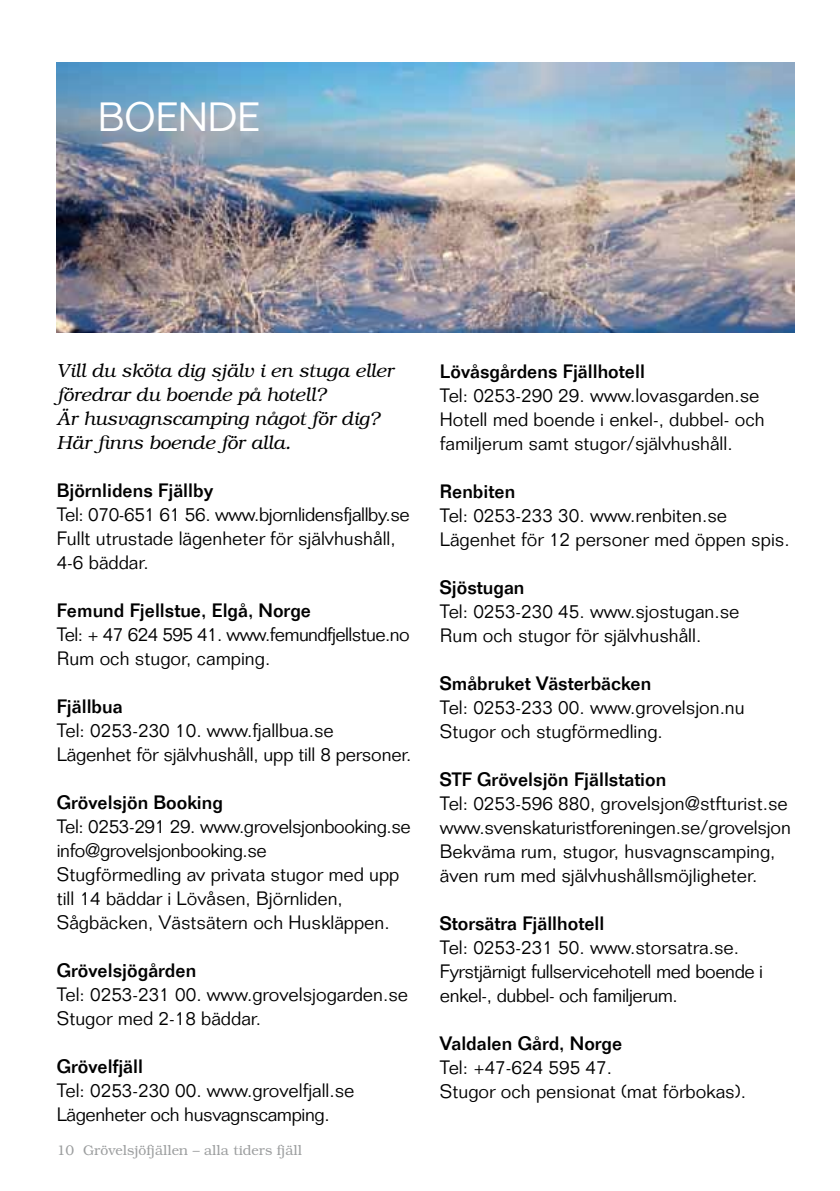
<style>
.page{position:relative;width:840px;height:1191px;background:#fff}
.page>*{position:absolute;margin:0;border:0;box-sizing:border-box;transform-origin:0 0}
.t1{font:300 40px "Folio";color:#fff}
.t2{font:300 19px/24px "Folio";color:#000}
.t3{font:500 19px "Folio";color:#000}
.t4{font:300 19px/24px "Folio";letter-spacing:-.02em;color:#000}
.t5{font:italic 300 19px/24px "Bookman";color:#000}
.t6{font:300 19px/24px "Folio";letter-spacing:-.03em;color:#000}
.t7{font:300 14px "Bookman";color:#9c9e9f}
</style>
<div class="page">
<img style="left:57px;top:62px;width:737px;height:271px">
<h1 class="t1" style="left:98px;top:93px;width:55px">Boende</h1>
<p class="t5" style="left:57px;top:359px;width:338px">Vill du sköta dig själv i en stuga eller föredrar du boende på hotell?<br>Är husvagnscamping något för dig?<br>Här finns boende för alla.</p>
<p class="t3" style="left:57px;top:479px;width:158px">Björnlidens Fjällby</p>
<p class="t2" style="left:57px;top:502px;width:354px">Tel: 070-651 61 56. www.bjornlidensfjallby.se<br>Fullt utrustade lägenheter för självhushåll,<br>4-6 bäddar.</p>
<p class="t3" style="left:57px;top:599px;width:256px">Femund Fjellstue, Elgå, Norge</p>
<p class="t6" style="left:57px;top:622px;width:354px">Tel: + 47 624 595 41. www.femundfjellstue.no<br>Rum och stugor, camping.</p>
<p class="t3" style="left:57px;top:695px;width:67px">Fjällbua</p>
<p class="t2" style="left:57px;top:718px;width:356px">Tel: 0253-230 10. www.fjallbua.se<br>Lägenhet för självhushåll, upp till 8 personer.</p>
<p class="t3" style="left:57px;top:791px;width:168px">Grövelsjön Booking</p>
<p class="t2" style="left:57px;top:814px;width:355px">Tel: 0253-291 29. www.grovelsjonbooking.se info@grovelsjonbooking.se<br>Stugförmedling av privata stugor med upp till 14 bäddar i Lövåsen, Björnliden, Sågbäcken, Västsätern och Huskläppen.</p>
<p class="t3" style="left:57px;top:959px;width:141px">Grövelsjögården</p>
<p class="t2" style="left:57px;top:982px;width:352px">Tel: 0253-231 00. www.grovelsjogarden.se<br>Stugor med 2-18 bäddar.</p>
<p class="t3" style="left:57px;top:1055px;width:88px">Grövelfjäll</p>
<p class="t4" style="left:57px;top:1078px;width:299px">Tel: 0253-230 00. www.grovelfjall.se<br>Lägenheter och husvagnscamping.</p>
<p class="t7" style="left:57px;top:1142px;width:246px">10 Grövelsjöfjällen – alla tiders fjäll</p>
<p class="t3" style="left:439px;top:359px;width:206px">Lövåsgårdens Fjällhotell</p>
<p class="t2" style="left:439px;top:383px;width:326px">Tel: 0253-290 29. www.lovasgarden.se<br>Hotell med boende i enkel-, dubbel- och familjerum samt stugor/självhushåll.</p>
<p class="t3" style="left:439px;top:479px;width:77px">Renbiten</p>
<p class="t2" style="left:439px;top:503px;width:351px">Tel: 0253-233 30. www.renbiten.se<br>Lägenhet för 12 personer med öppen spis.</p>
<p class="t3" style="left:439px;top:575px;width:86px">Sjöstugan</p>
<p class="t2" style="left:439px;top:599px;width:301px">Tel: 0253-230 45. www.sjostugan.se<br>Rum och stugor för självhushåll.</p>
<p class="t3" style="left:439px;top:671px;width:213px">Småbruket Västerbäcken</p>
<p class="t2" style="left:439px;top:695px;width:306px">Tel: 0253-233 00. www.grovelsjon.nu<br>Stugor och stugförmedling.</p>
<p class="t3" style="left:439px;top:767px;width:228px">STF Grövelsjön Fjällstation</p>
<p class="t2" style="left:439px;top:791px;width:352px">Tel: 0253-596 880, grovelsjon@stfturist.se www.svenskaturistforeningen.se/grovelsjon Bekväma rum, stugor, husvagnscamping, även rum med självhushållsmöjligheter.</p>
<p class="t3" style="left:439px;top:911px;width:166px">Storsätra Fjällhotell</p>
<p class="t4" style="left:439px;top:935px;width:324px">Tel: 0253-231 50. www.storsatra.se.<br>Fyrstjärnigt fullservicehotell med boende i enkel-, dubbel- och familjerum.</p>
<p class="t3" style="left:439px;top:1031px;width:184px">Valdalen Gård, Norge</p>
<p class="t2" style="left:439px;top:1055px;width:307px">Tel: +47-624 595 47.<br>Stugor och pensionat (mat förbokas).</p>
</div>
